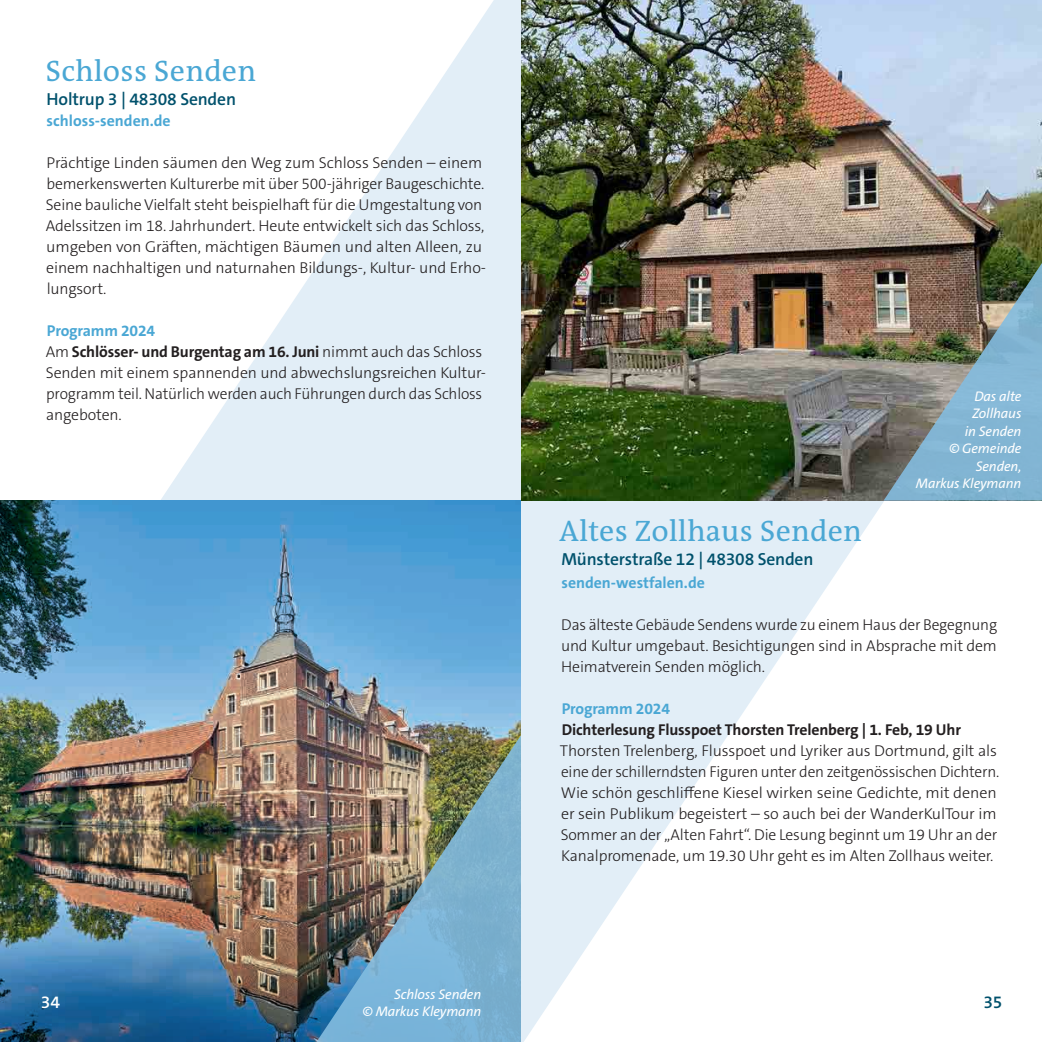
<style>
.page{position:relative;width:1042px;height:1042px;background:#fff}
.page>*{position:absolute;margin:0;border:0;box-sizing:border-box;transform-origin:0 0}
.t1{font:29.75px "The Antiqua B W5 Plain";letter-spacing:.01em;color:#4aa7d4}
.t2{font:600 17.5px "The Sans C5";letter-spacing:-.01em;color:#00516c}
.t3{font:600 17.5px "The Sans C5";color:#fff}
.t4{font:300 15.75px/21px "The Sans C5";letter-spacing:-.01em;color:#231f20}
.t5{font:700 15.75px "The Sans C5";letter-spacing:-.01em;color:#231f20}
.t6{font:700 15.75px "The Sans C5";color:#4aa7d4}
.t7{font:italic 14px/17.5px "The Sans C5";letter-spacing:-.01em;color:#fff;text-align:right}
.s1{font-weight:700;color:#4aa7d4}
.s2{font-weight:700}
</style>
<div class="page">
<svg style="left:521px;top:500px;width:363px;height:542px;fill:#e2eef7"></svg>
<svg style="left:161px;top:0;width:360px;height:500px"></svg>
<img style="left:0;top:500px;width:521px;height:542px">
<img style="left:521px;top:0;width:521px;height:500px">
<img style="left:309px;top:735px;width:212px;height:307px">
<img style="left:883px;top:159px;width:159px;height:342px">
<h1 class="t1" style="left:46px;top:52px;width:212px">Schloss Senden</h1>
<p class="t2" style="left:47px;top:88px;width:191px">Holtrup 3 | 48308 Senden</p>
<p class="t6" style="left:47px;top:111px;width:126px">schloss-senden.de</p>
<p class="t4" style="left:46px;top:152px;width:442px">Prächtige Linden säumen den Weg zum Schloss Senden – einem bemerkenswerten Kulturerbe mit über 500-jähriger Baugeschichte.<br>Seine bauliche Vielfalt steht beispielhaft für die Umgestaltung von Adelssitzen im 18. Jahrhundert. Heute entwickelt sich das Schloss, umgeben von Gräften, mächtigen Bäumen und alten Alleen, zu einem nachhaltigen und naturnahen Bildungs-, Kultur- und Erho&shy;lungsort.</p>
<p class="t4" style="left:46px;top:320px;width:442px"><span class="s1">Programm 2024<br></span>Am <span class="s2">Schlösser- und Burgentag am 16. Juni</span> nimmt auch das Schloss Senden mit einem spannenden und abwechslungsreichen Kultur&shy;programm teil. Natürlich werden auch Führungen durch das Schloss angeboten.</p>
<p class="t7" style="left:916px;top:387px;width:107px">Das alte<br>Zollhaus<br>in Senden<br>© Gemeinde<br>Senden,<br>Markus Kleymann</p>
<h1 class="t1" style="left:559px;top:512px;width:304px">Altes Zollhaus Senden</h1>
<p class="t2" style="left:561px;top:548px;width:254px">Münsterstraße 12 | 48308 Senden</p>
<p class="t6" style="left:561px;top:573px;width:145px">senden-westfalen.de</p>
<p class="t4" style="left:561px;top:614px;width:438px;text-align:justify">Das älteste Gebäude Sendens wurde zu einem Haus der Begegnung und Kultur umgebaut. Besichtigungen sind in Absprache mit dem Heimatverein Senden möglich.</p>
<p class="t6" style="left:562px;top:699px;width:110px">Programm 2024</p>
<p class="t5" style="left:562px;top:720px;width:401px">Dichterlesung Flusspoet Thorsten Trelenberg | 1. Feb, 19 Uhr</p>
<p class="t4" style="left:560px;top:740px;width:441px">Thorsten Trelenberg, Flusspoet und Lyriker aus Dortmund, gilt als eine der schillerndsten Figuren unter den zeitgenössischen Dichtern.<br>Wie schön geschliffene Kiesel wirken seine Gedichte, mit denen er sein Publikum begeistert – so auch bei der WanderKulTour im Sommer an der „Alten Fahrt“. Die Lesung beginnt um 19 Uhr an der Kanalpromenade, um 19.30 Uhr geht es im Alten Zollhaus weiter.</p>
<p class="t7" style="left:362px;top:985px;width:120px">Schloss Senden<br>© Markus Kleymann</p>
<p class="t3" style="left:41px;top:990px;width:21px">34</p>
<p class="t2" style="left:983px;top:990px;width:21px">35</p>
</div>
